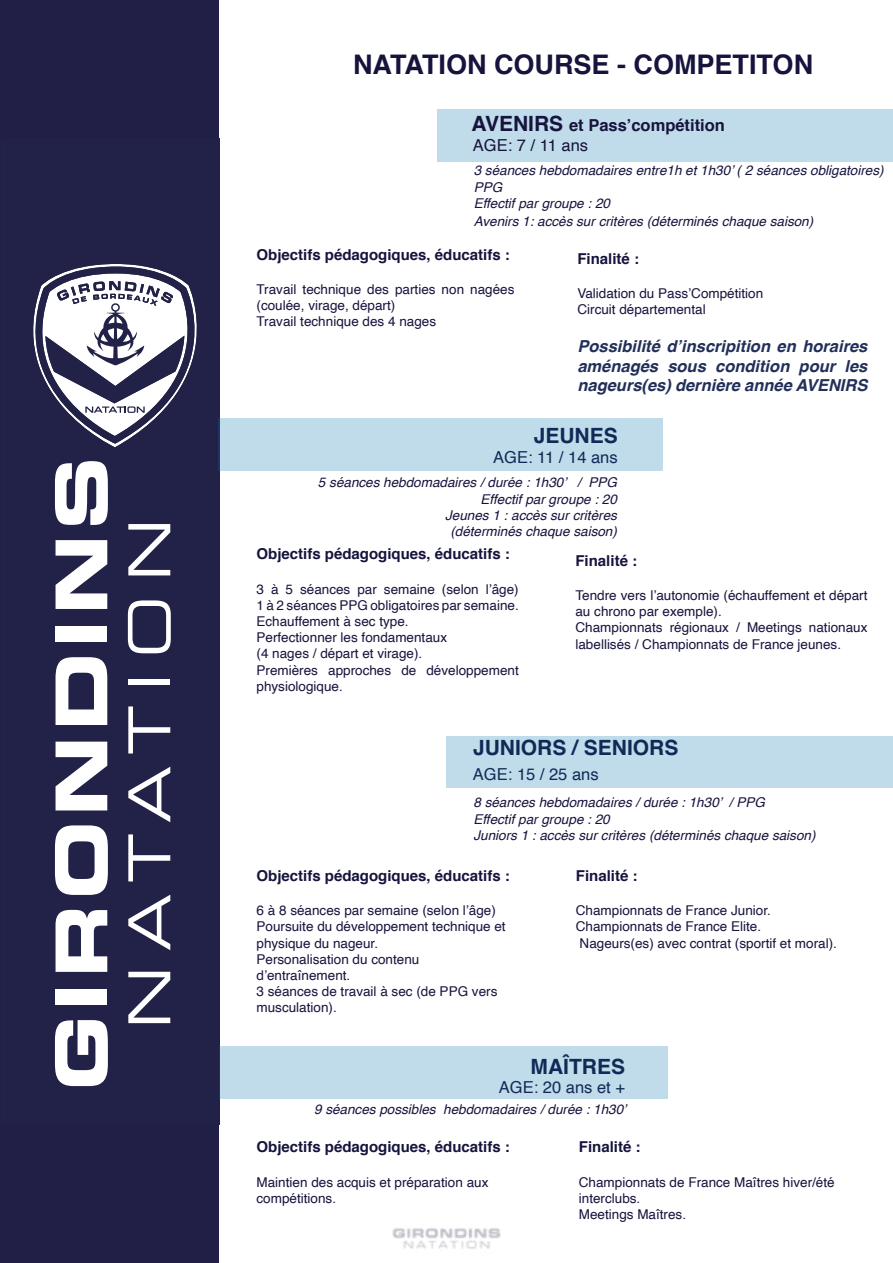
<style>
.page{position:relative;width:893px;height:1263px;background:#fff}
.page>*{position:absolute;margin:0;border:0;box-sizing:border-box;transform-origin:0 0}
.t1{font:700 27px "Helvetica";color:#16143d}
.t2{font:700 21px "Helvetica";color:#16143d}
.t3{font:italic 700 16.5px/19.8px "Helvetica";color:#223059;text-align:justify}
.t4{font:700 16.5px/19.8px "Helvetica";color:#16143d}
.t5{font:16.5px "Helvetica";color:#16143d}
.t6{font:700 15px "Helvetica";color:#16143d}
.t7{font:13.5px/16.2px "Helvetica";color:#16143d}
.t8{font:italic 13.5px/16.2px "Helvetica";color:#16143d}
.s1{font-size:21px}
.s2{font-weight:400}
</style>
<div class="page">
<div style="left:0;top:0;width:219px;height:1263px;background:#221f47"></div>
<div style="left:438px;top:109px;width:455px;height:52px;background:#c0dbe9"></div>
<div style="left:219px;top:418px;width:444px;height:53px;background:#c0dbe9"></div>
<div style="left:446px;top:736px;width:447px;height:51px;background:#c0dbe9"></div>
<div style="left:219px;top:1046px;width:448px;height:53px;background:#c0dbe9"></div>
<svg style="left:55px;top:1020px;width:53px;height:66px"></svg>
<div style="left:56px;top:989px;width:51px;height:15px;background:#fff"></div>
<svg style="left:56px;top:910px;width:51px;height:62px"></svg>
<svg style="left:55px;top:825px;width:53px;height:70px"></svg>
<svg style="left:56px;top:742px;width:51px;height:68px"></svg>
<svg style="left:56px;top:657px;width:51px;height:68px"></svg>
<div style="left:56px;top:626px;width:51px;height:15px;background:#fff"></div>
<svg style="left:56px;top:540px;width:51px;height:69px"></svg>
<svg style="left:55px;top:461px;width:53px;height:64px"></svg>
<svg style="left:128px;top:972px;width:42px;height:51px"></svg>
<svg style="left:128px;top:895px;width:42px;height:55px"></svg>
<svg style="left:128px;top:834px;width:42px;height:47px"></svg>
<svg style="left:128px;top:767px;width:42px;height:55px"></svg>
<svg style="left:128px;top:706px;width:42px;height:47px"></svg>
<div style="left:128px;top:679px;width:42px;height:5px;background:#fff"></div>
<svg style="left:128px;top:600px;width:43px;height:53px"></svg>
<svg style="left:128px;top:524px;width:42px;height:51px"></svg>
<svg style="left:33px;top:264px;width:164px;height:183px"></svg>
<img style="left:392px;top:1228px;width:109px;height:21px">
<h1 class="t1" style="left:353px;top:42px;width:462px">NATATION COURSE - COMPETITON</h1>
<p class="t4" style="left:471px;top:116px;width:255px"><span class="s1">AVENIRS</span> et Pass’compétition<br><span class="s2">AGE: 7 / 11 ans</span></p>
<p class="t8" style="left:474px;top:163px;width:411px">3 séances hebdomadaires entre1h et 1h30’ ( 2 séances obligatoires)<br>PPG<br>Effectif par groupe : 20</p>
<p class="t8" style="left:474px;top:213px;width:341px">Avenirs 1: accès sur critères (déterminés chaque saison)</p>
<p class="t6" style="left:257px;top:242px;width:255px">Objectifs pédagogiques, éducatifs :</p>
<p class="t7" style="left:257px;top:282px;width:259px">Travail technique des parties non nagées (coulée, virage, départ)<br>Travail technique des 4 nages</p>
<p class="t6" style="left:577px;top:246px;width:63px">Finalité :</p>
<p class="t7" style="left:577px;top:285px;width:187px">Validation du Pass’Compétition<br>Circuit départemental</p>
<p class="t3" style="left:577px;top:336px;width:292px">Possibilité d’inscripition en horaires aménagés sous condition pour les nageurs(es) dernière année AVENIRS</p>
<h2 class="t2" style="left:534px;top:419px;width:86px">JEUNES</h2>
<p class="t5" style="left:493px;top:444px;width:126px">AGE: 11 / 14 ans</p>
<p class="t8" style="left:318px;top:475px;width:300px;text-align:right">5 séances hebdomadaires / durée : 1h30’ / PPG<br>Effectif par groupe : 20<br>Jeunes 1 : accès sur critères<br>(déterminés chaque saison)</p>
<p class="t6" style="left:257px;top:542px;width:255px">Objectifs pédagogiques, éducatifs :</p>
<p class="t7" style="left:257px;top:581px;width:264px">3 à 5 séances par semaine (selon l’âge)<br>1 à 2 séances PPG obligatoires par semaine.<br>Echauffement à sec type.<br>Perfectionner les fondamentaux<br>(4 nages / départ et virage).<br>Premières approches de développement physiologique.</p>
<p class="t6" style="left:575px;top:548px;width:63px">Finalité :</p>
<p class="t7" style="left:575px;top:587px;width:293px">Tendre vers l’autonomie (échauffement et départ au chrono par exemple).<br>Championnats régionaux / Meetings nationaux labellisés / Championnats de France jeunes.</p>
<h2 class="t2" style="left:473px;top:731px;width:207px">JUNIORS / SENIORS</h2>
<p class="t5" style="left:473px;top:762px;width:127px">AGE: 15 / 25 ans</p>
<p class="t8" style="left:473px;top:795px;width:344px">8 séances hebdomadaires / durée : 1h30’ / PPG<br>Effectif par groupe : 20<br>Juniors 1 : accès sur critères (déterminés chaque saison)</p>
<p class="t6" style="left:257px;top:863px;width:255px">Objectifs pédagogiques, éducatifs :</p>
<p class="t7" style="left:257px;top:903px;width:251px">6 à 8 séances par semaine (selon l’âge)<br>Poursuite du développement technique et physique du nageur.<br>Personalisation du contenu d’entraînement.<br>3 séances de travail à sec (de PPG vers musculation).</p>
<p class="t6" style="left:576px;top:863px;width:63px">Finalité :</p>
<p class="t7" style="left:576px;top:903px;width:263px">Championnats de France Junior.<br>Championnats de France Elite.<br>Nageurs(es) avec contrat (sportif et moral).</p>
<h2 class="t2" style="left:531px;top:1049px;width:96px">MAÎTRES</h2>
<p class="t5" style="left:499px;top:1075px;width:128px">AGE: 20 ans et +</p>
<p class="t8" style="left:314px;top:1102px;width:314px">9 séances possibles hebdomadaires / durée : 1h30’</p>
<p class="t6" style="left:257px;top:1135px;width:255px">Objectifs pédagogiques, éducatifs :</p>
<p class="t7" style="left:257px;top:1174px;width:233px">Maintien des acquis et préparation aux compétitions.</p>
<p class="t6" style="left:579px;top:1135px;width:63px">Finalité :</p>
<p class="t7" style="left:579px;top:1174px;width:257px">Championnats de France Maîtres hiver/été interclubs.<br>Meetings Maîtres.</p>
</div>
